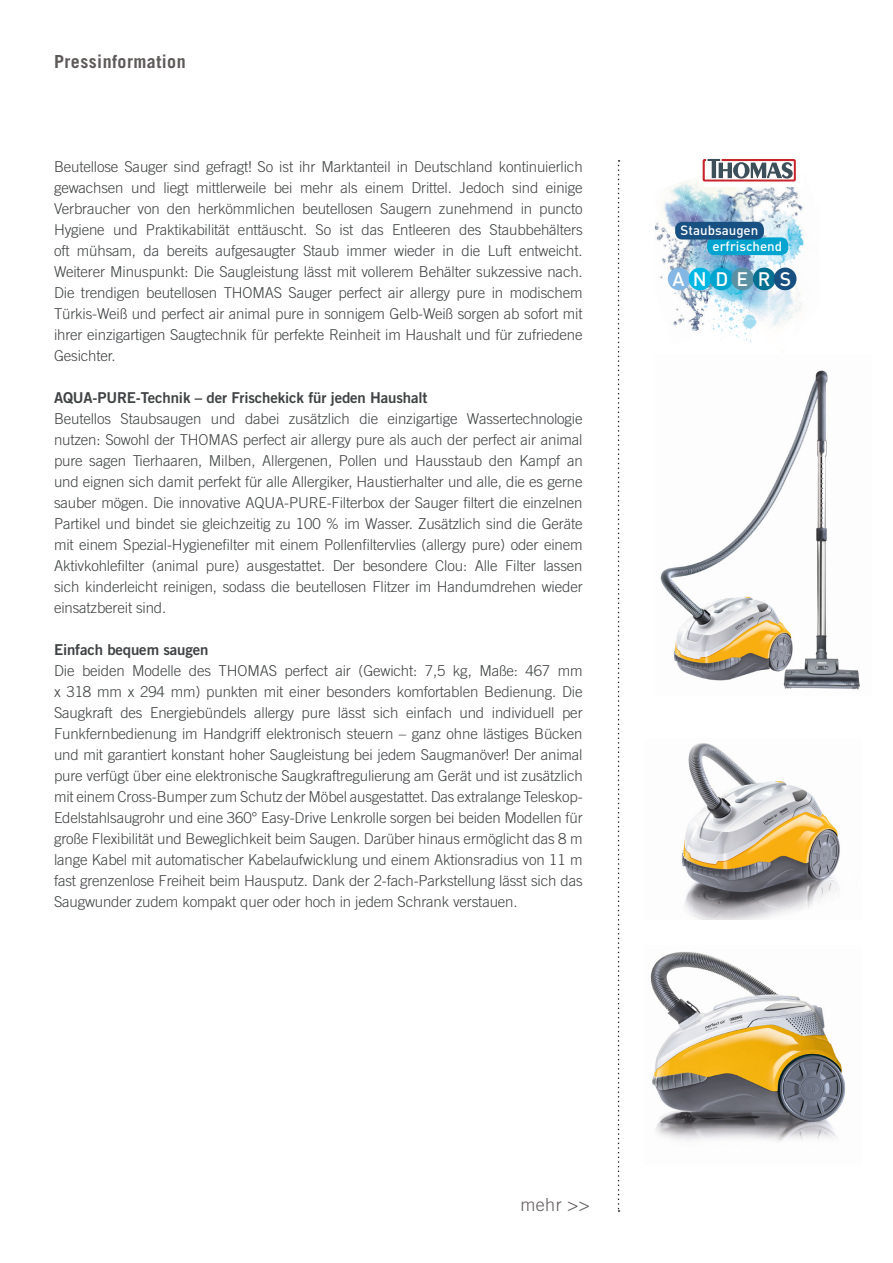
<style>
.page{position:relative;width:893px;height:1263px;background:#fff}
.page>*{position:absolute;margin:0;border:0;box-sizing:border-box;transform-origin:0 0}
.t1{font:500 19.35px "DIN";letter-spacing:.445em;color:#fff}
.t2{font:700 18px "Trade Gothic LT";letter-spacing:.025em;color:#5f5a5a}
.t3{font:300 18px "Trade Gothic LT";color:#5f5a5a}
.t4{font:300 15px/21px "Trade Gothic LT";letter-spacing:-.01em;color:#404344;text-align:justify}
.t5{font:15px "Trade Gothic LT Bold Two";letter-spacing:-.01em;color:#404344}
.t6{font:500 13.35px "DIN";color:#fff}
</style>
<div class="page">
<svg style="left:618px;top:160px;width:1px;height:1052px"></svg>
<img style="left:794px;top:304px;width:8px;height:9px">
<img style="left:720px;top:331px;width:32px;height:11px">
<img style="left:740px;top:322px;width:15px;height:12px">
<img style="left:751px;top:313px;width:21px;height:12px">
<img style="left:772px;top:313px;width:22px;height:13px">
<img style="left:790px;top:192px;width:8px;height:5px">
<img style="left:660px;top:276px;width:13px;height:13px">
<img style="left:673px;top:314px;width:18px;height:12px">
<svg style="left:685px;top:302px;width:6px;height:15px"></svg>
<img style="left:664px;top:186px;width:14px;height:21px">
<img style="left:678px;top:174px;width:25px;height:33px">
<img style="left:655px;top:222px;width:4px;height:18px">
<img style="left:659px;top:207px;width:27px;height:33px">
<img style="left:686px;top:202px;width:6px;height:20px">
<img style="left:658px;top:240px;width:10px;height:24px">
<img style="left:668px;top:232px;width:15px;height:31px">
<img style="left:664px;top:265px;width:12px;height:13px">
<img style="left:676px;top:261px;width:3px;height:7px">
<img style="left:765px;top:193px;width:25px;height:21px">
<img style="left:784px;top:197px;width:17px;height:17px">
<img style="left:783px;top:214px;width:7px;height:5px">
<img style="left:790px;top:206px;width:13px;height:21px">
<img style="left:674px;top:286px;width:17px;height:16px">
<img style="left:699px;top:180px;width:7px;height:20px">
<img style="left:706px;top:192px;width:7px;height:8px">
<img style="left:692px;top:200px;width:21px;height:22px">
<img style="left:713px;top:192px;width:27px;height:30px">
<img style="left:740px;top:192px;width:25px;height:23px">
<img style="left:683px;top:240px;width:11px;height:20px">
<img style="left:694px;top:240px;width:14px;height:7px">
<img style="left:721px;top:215px;width:27px;height:7px">
<img style="left:748px;top:209px;width:35px;height:20px">
<svg style="left:779px;top:219px;width:11px;height:10px"></svg>
<img style="left:679px;top:260px;width:12px;height:26px">
<img style="left:763px;top:229px;width:20px;height:8px">
<img style="left:783px;top:227px;width:21px;height:20px">
<img style="left:794px;top:245px;width:10px;height:31px">
<img style="left:794px;top:276px;width:8px;height:28px">
<img style="left:799px;top:272px;width:5px;height:25px">
<img style="left:691px;top:307px;width:24px;height:24px">
<img style="left:717px;top:320px;width:22px;height:11px">
<img style="left:725px;top:317px;width:26px;height:5px">
<img style="left:691px;top:295px;width:17px;height:12px">
<img style="left:708px;top:307px;width:7px;height:5px">
<img style="left:691px;top:247px;width:103px;height:48px">
<img style="left:702px;top:295px;width:15px;height:10px">
<img style="left:717px;top:295px;width:25px;height:22px">
<img style="left:742px;top:295px;width:26px;height:24px">
<img style="left:768px;top:295px;width:26px;height:18px">
<div style="left:707px;top:237px;width:81px;height:18px;background:#00a5cf;border-radius:7px"></div>
<div style="left:675px;top:222px;width:89px;height:18px;background:#185081;border-radius:7px"></div>
<div style="left:668px;top:268px;width:22px;height:22px;background:#84b7e3;border-radius:50%"></div>
<div style="left:689px;top:268px;width:22px;height:22px;background:#00b8e4;border-radius:50%"></div>
<div style="left:710px;top:268px;width:23px;height:22px;background:#00a5cf;border-radius:50%"></div>
<div style="left:731px;top:268px;width:23px;height:22px;background:#5c90a3;border-radius:50%"></div>
<div style="left:753px;top:268px;width:23px;height:22px;background:#057192;border-radius:50%"></div>
<div style="left:774px;top:268px;width:22px;height:22px;background:#185081;border-radius:50%"></div>
<svg style="left:703px;top:159px;width:93px;height:33px"></svg>
<img style="left:681px;top:743px;width:159px;height:176px">
<img style="left:650px;top:951px;width:196px;height:191px">
<img style="left:660px;top:370px;width:200px;height:320px">
<p class="t2" style="left:54px;top:50px;width:133px">Pressinformation</p>
<p class="t4" style="left:54px;top:156px;width:530px">Beutellose Sauger sind gefragt! So ist ihr Marktanteil in Deutschland kontinuierlich gewachsen und liegt mittlerweile bei mehr als einem Drittel. Jedoch sind einige Verbraucher von den herkömmlichen beutellosen Saugern zunehmend in puncto Hygiene und Praktikabilität enttäuscht. So ist das Entleeren des Staubbehälters oft mühsam, da bereits aufgesaugter Staub immer wieder in die Luft entweicht.<br>Weiterer Minuspunkt: Die Saugleistung lässt mit vollerem Behälter sukzessive nach.<br>Die trendigen beutellosen THOMAS Sauger perfect air allergy pure in modischem Türkis-Weiß und perfect air animal pure in sonnigem Gelb-Weiß sorgen ab sofort mit ihrer einzigartigen Saugtechnik für perfekte Reinheit im Haushalt und für zufriedene Gesichter.</p>
<p class="t5" style="left:54px;top:388px;width:375px">AQUA-PURE-Technik – der Frischekick für jeden Haushalt</p>
<p class="t4" style="left:54px;top:408px;width:530px">Beutellos Staubsaugen und dabei zusätzlich die einzigartige Wassertechnologie nutzen: Sowohl der THOMAS perfect air allergy pure als auch der perfect air animal pure sagen Tierhaaren, Milben, Allergenen, Pollen und Hausstaub den Kampf an und eignen sich damit perfekt für alle Allergiker, Haustierhalter und alle, die es gerne sauber mögen. Die innovative AQUA-PURE-Filterbox der Sauger filtert die einzelnen Partikel und bindet sie gleichzeitig zu 100 % im Wasser. Zusätzlich sind die Geräte mit einem Spezial-Hygienefilter mit einem Pollenfiltervlies (allergy pure) oder einem Aktivkohlefilter (animal pure) ausgestattet. Der besondere Clou: Alle Filter lassen sich kinderleicht reinigen, sodass die beutellosen Flitzer im Handumdrehen wieder einsatzbereit sind.</p>
<p class="t5" style="left:54px;top:640px;width:156px">Einfach bequem saugen</p>
<p class="t4" style="left:54px;top:660px;width:530px">Die beiden Modelle des THOMAS perfect air (Gewicht: 7,5 kg, Maße: 467 mm x 318 mm x 294 mm) punkten mit einer besonders komfortablen Bedienung. Die Saugkraft des Energiebündels allergy pure lässt sich einfach und individuell per Funkfernbedienung im Handgriff elektronisch steuern – ganz ohne lästiges Bücken und mit garantiert konstant hoher Saugleistung bei jedem Saugmanöver! Der animal pure verfügt über eine elektronische Saugkraftregulierung am Gerät und ist zusätzlich mit einem Cross-Bumper zum Schutz der Möbel ausgestattet. Das extralange Teleskop-Edelstahlsaugrohr und eine 360° Easy-Drive Lenkrolle sorgen bei beiden Modellen für große Flexibilität und Beweglichkeit beim Saugen. Darüber hinaus ermöglicht das 8 m lange Kabel mit automatischer Kabelaufwicklung und einem Aktionsradius von 11 m fast grenzenlose Freiheit beim Hausputz. Dank der 2-fach-Parkstellung lässt sich das Saugwunder zudem kompakt quer oder hoch in jedem Schrank verstauen.</p>
<p class="t6" style="left:681px;top:222px;width:79px">Staubsaugen</p>
<p class="t1" style="left:673px;top:266px;width:120px">ANDERS</p>
<p class="t6" style="left:713px;top:237px;width:71px">erfrischend</p>
<p class="t3" style="left:520px;top:1194px;width:71px">mehr &gt;&gt;</p>
</div>
